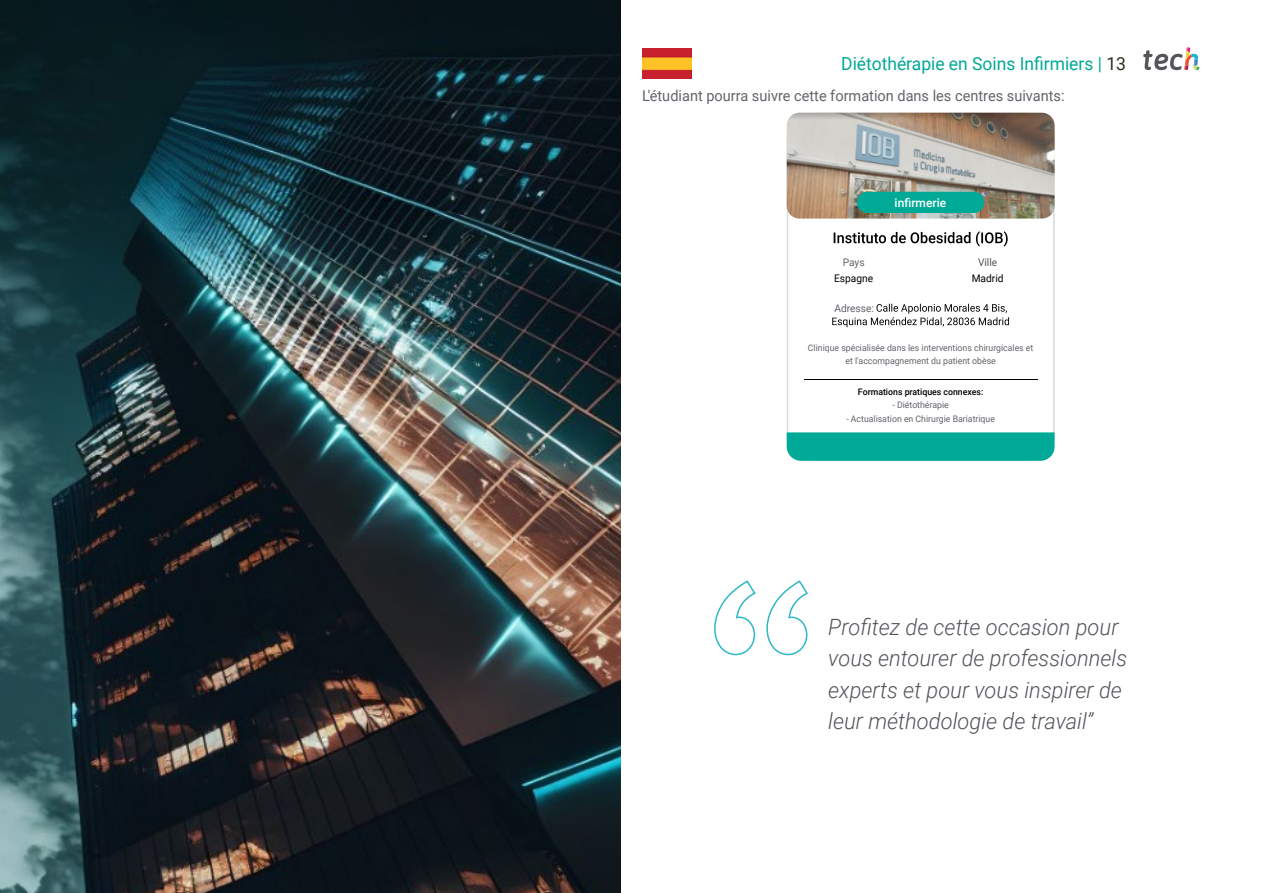
<style>
.page{position:relative;width:1263px;height:893px;background:#fff}
.page>*{position:absolute;margin:0;border:0;box-sizing:border-box;transform-origin:0 0}
.t1{font:italic 300 22.5px/31.5px "Roboto";color:#52555b}
.t2{font:18px "Roboto";color:#00a996}
.t3{font:15px "Roboto";color:#61646a}
.t4{font:500 12px "Roboto";color:#fff}
.t5{font:10.5px "Roboto";color:#000}
.t6{font:10.5px "Roboto";color:#61646a}
.t7{font:10.5px "Roboto";color:#52555b}
.t8{font:9px/13.5px "Roboto";color:#61646a;text-align:center}
.t9{font:500 9px "Roboto";color:#000}
.s1{color:#312e20}
</style>
<div class="page">
<img style="left:0;top:0;width:621px;height:893px">
<svg style="left:1143px;top:47px;width:56px;height:24px"></svg>
<svg style="left:714px;top:580px;width:94px;height:76px"></svg>
<svg style="left:786px;top:112px;width:269px;height:339px"></svg>
<img style="left:787px;top:113px;width:267px;height:106px">
<div style="left:857px;top:192px;width:127px;height:21px;background:#00aa97;border-radius:11px"></div>
<svg style="left:787px;top:432px;width:267px;height:29px;background:#07ac99"></svg>
<hr style="left:804px;top:379px;width:233px;height:1px;background:#000">
<svg style="left:834px;top:231px;width:174px;height:16px"></svg>
<svg style="left:832px;top:304px;width:177px;height:23px"></svg>
<img style="left:642px;top:49px;width:49px;height:30px">
<h2 class="t2" style="left:841px;top:51px;width:286px">Diétothérapie en Soins Infirmiers | <span class="s1">13</span></h2>
<h3 class="t3" style="left:642px;top:86px;width:424px">L'étudiant pourra suivre cette formation dans les centres suivants:</h3>
<p class="t6" style="left:843px;top:255px;width:23px">Pays</p>
<p class="t5" style="left:834px;top:271px;width:41px">Espagne</p>
<h3 class="t4" style="left:895px;top:194px;width:53px">infirmerie</h3>
<p class="t7" style="left:978px;top:255px;width:21px">Ville</p>
<p class="t5" style="left:972px;top:271px;width:33px">Madrid</p>
<p class="t6" style="left:834px;top:300px;width:41px">Adresse:</p>
<p class="t8" style="left:808px;top:341px;width:227px">Clinique spécialisée dans les interventions chirurgicales et et l'accompagnement du patient obèse</p>
<p class="t9" style="left:858px;top:386px;width:127px">Formations pratiques connexes:</p>
<p class="t8" style="left:892px;top:398px;width:58px">- Diétothérapie</p>
<p class="t8" style="left:846px;top:411px;width:150px">- Actualisation en Chirurgie Bariatrique</p>
<h1 class="t1" style="left:828px;top:610px;width:300px">Profitez de cette occasion pour vous entourer de professionnels experts et pour vous inspirer de leur méthodologie de travail”</h1>
</div>
